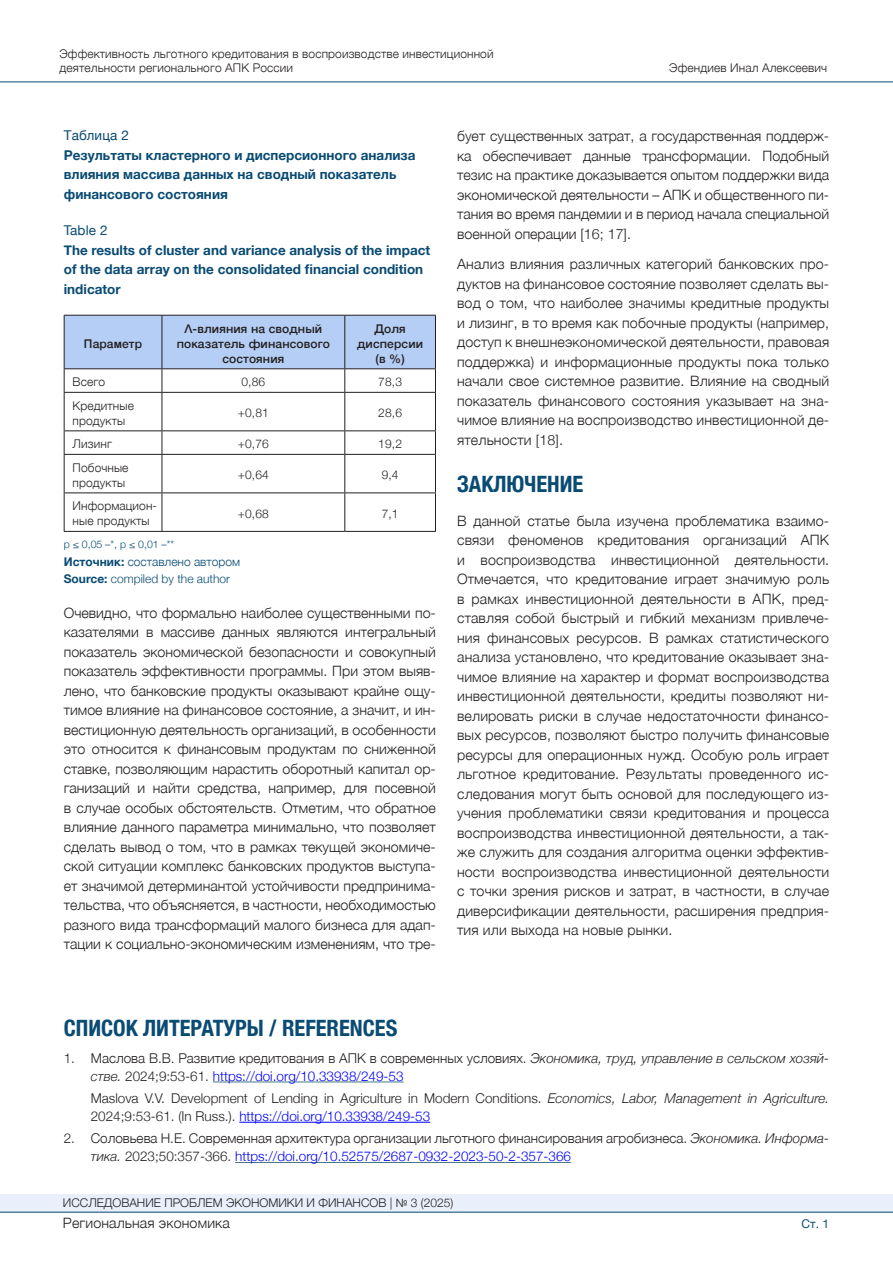
<style>
.page{position:relative;width:893px;height:1263px;background:#fff}
.page>*{position:absolute;margin:0;border:0;box-sizing:border-box;transform-origin:0 0}
._01-ПОДЗАГОЛОВОК{font:700 condensed 22.5px "Helvetica Neue";color:#094b73}
.ОСНОВНОЙ{font:300 14.25px/19.5px "Helvetica Neue";letter-spacing:.01em;color:#231f20;text-align:justify}
.ЛИТЕРАТУРА{font:300 13.5px/18px "Helvetica Neue";color:#231f20}
.Рисунок-название{font:700 13.5px/19.5px "Helvetica Neue";color:#094b73}
.Рисунок-заголовок{font:13.5px "Helvetica Neue";letter-spacing:.01em;color:#094b73}
.Таблица_8{font:300 12px/15px "Helvetica Neue";letter-spacing:.01em;color:#231f20}
.Таблица_шапка{font:500 12px/15px "Helvetica Neue";letter-spacing:.01em;color:#231f20;text-align:center}
.Рисунок-название-2{font:300 12px "Helvetica Neue";color:#094b73}
.t1{font:12px "Helvetica Neue";color:#094b73}
.Рисунок-название-3{font:300 10.5px "Helvetica Neue";color:#094b73}
.s1{font-weight:700}
.s2{font-style:italic}
.s3{color:#00f}
</style>
<div class="page">
<div style="left:0;top:1194px;width:893px;height:18px;background:#e9f0fc"></div>
<hr style="left:0;top:1212px;width:893px;height:1px;background:#094b73">
<hr style="left:0;top:81px;width:893px;height:1px;background:#094b73">
<hr style="left:64px;top:392px;width:98px;height:1px;background:#231f20">
<hr style="left:162px;top:392px;width:183px;height:1px;background:#231f20">
<hr style="left:345px;top:392px;width:91px;height:1px;background:#231f20">
<hr style="left:64px;top:430px;width:98px;height:1px;background:#231f20">
<hr style="left:162px;top:430px;width:183px;height:1px;background:#231f20">
<hr style="left:345px;top:430px;width:91px;height:1px;background:#231f20">
<hr style="left:64px;top:454px;width:98px;height:1px;background:#231f20">
<hr style="left:162px;top:454px;width:183px;height:1px;background:#231f20">
<hr style="left:345px;top:454px;width:91px;height:1px;background:#231f20">
<hr style="left:64px;top:492px;width:98px;height:1px;background:#231f20">
<hr style="left:162px;top:492px;width:183px;height:1px;background:#231f20">
<hr style="left:345px;top:492px;width:91px;height:1px;background:#231f20">
<hr style="left:64px;top:531px;width:98px;height:1px;background:#231f20">
<hr style="left:162px;top:531px;width:183px;height:1px;background:#231f20">
<hr style="left:345px;top:531px;width:91px;height:1px;background:#231f20">
<hr style="left:64px;top:393px;width:1px;height:37px;background:#231f20">
<svg style="left:64px;top:431px;width:1px;height:23px"></svg>
<hr style="left:64px;top:455px;width:1px;height:37px;background:#231f20">
<hr style="left:64px;top:493px;width:1px;height:38px;background:#231f20">
<svg style="left:64px;top:315px;width:372px;height:77px"></svg>
<hr style="left:162px;top:393px;width:1px;height:37px;background:#231f20">
<hr style="left:344px;top:393px;width:1px;height:37px;background:#231f20">
<hr style="left:435px;top:393px;width:1px;height:37px;background:#231f20">
<svg style="left:162px;top:431px;width:1px;height:23px"></svg>
<svg style="left:344px;top:431px;width:1px;height:23px"></svg>
<svg style="left:435px;top:431px;width:1px;height:23px"></svg>
<hr style="left:162px;top:455px;width:1px;height:37px;background:#231f20">
<hr style="left:344px;top:455px;width:1px;height:37px;background:#231f20">
<hr style="left:435px;top:455px;width:1px;height:37px;background:#231f20">
<hr style="left:162px;top:493px;width:1px;height:38px;background:#231f20">
<hr style="left:344px;top:493px;width:1px;height:38px;background:#231f20">
<hr style="left:435px;top:493px;width:1px;height:38px;background:#231f20">
<hr style="left:213px;top:1081px;width:191px;height:1px;background:#467886">
<hr style="left:239px;top:1122px;width:191px;height:1px;background:#00f">
<hr style="left:235px;top:1162px;width:336px;height:1px;background:#467886">
<p class="Таблица_8" style="left:60px;top:45px;width:436px;line-height:14.4px">Эффективность льготного кредитования в воспроизводстве инвестиционной деятельности регионального АПК России</p>
<p class="Таблица_8" style="left:669px;top:59px;width:159px">Эфендиев Инал Алексеевич</p>
<p class="Рисунок-заголовок" style="left:64px;top:126px;width:67px">Таблица 2</p>
<p class="Рисунок-название" style="left:64px;top:146px;width:353px">Результаты кластерного и дисперсионного анализа влияния массива данных на сводный показатель финансового состояния</p>
<p class="Рисунок-заголовок" style="left:64px;top:221px;width:45px">Table 2</p>
<p class="Рисунок-название" style="left:64px;top:241px;width:368px">The results of cluster and variance analysis of the impact of the data array on the consolidated financial condition indicator</p>
<p class="Таблица_шапка" style="left:84px;top:335px;width:60px">Параметр</p>
<p class="Таблица_шапка" style="left:177px;top:320px;width:155px">Λ-влияния на сводный показатель финансового состояния</p>
<p class="Таблица_шапка" style="left:374px;top:320px;width:33px">Доля</p>
<p class="Таблица_шапка" style="left:357px;top:335px;width:67px">дисперсии (в %)</p>
<p class="Таблица_8" style="left:73px;top:374px;width:34px">Всего</p>
<p class="Таблица_8" style="left:242px;top:374px;width:25px">0,86</p>
<p class="Таблица_8" style="left:378px;top:374px;width:25px">78,3</p>
<p class="Таблица_8" style="left:73px;top:397px;width:63px">Кредитные продукты</p>
<p class="Таблица_8" style="left:238px;top:405px;width:33px">+0,81</p>
<p class="Таблица_8" style="left:378px;top:405px;width:25px">28,6</p>
<p class="Таблица_8" style="left:73px;top:436px;width:41px">Лизинг</p>
<p class="Таблица_8" style="left:238px;top:436px;width:33px">+0,76</p>
<p class="Таблица_8" style="left:378px;top:436px;width:25px">19,2</p>
<p class="Таблица_8" style="left:73px;top:459px;width:57px">Побочные продукты</p>
<p class="Таблица_8" style="left:238px;top:467px;width:33px">+0,64</p>
<p class="Таблица_8" style="left:382px;top:467px;width:18px">9,4</p>
<p class="Таблица_8" style="left:73px;top:498px;width:86px">Информацион&shy;ные продукты</p>
<p class="Таблица_8" style="left:238px;top:505px;width:33px">+0,68</p>
<p class="Таблица_8" style="left:382px;top:505px;width:18px">7,1</p>
<p class="Рисунок-название-3" style="left:64px;top:535px;width:112px">p ≤ 0,05 –*, p ≤ 0,01 –**</p>
<p class="Рисунок-название-2" style="left:64px;top:552px;width:178px"><span class="s1">Источник:</span> составлено автором</p>
<p class="Рисунок-название-2" style="left:64px;top:569px;width:168px"><span class="s1">Source:</span> compiled by the author</p>
<p class="ОСНОВНОЙ" style="left:64px;top:602px;width:374px">Очевидно, что формально наиболее существенными по&shy;казателями в массиве данных являются интегральный показатель экономической безопасности и совокупный показатель эффективности программы. При этом выяв&shy;лено, что банковские продукты оказывают крайне ощу&shy;тимое влияние на финансовое состояние, а значит, и ин&shy;вестиционную деятельность организаций, в особенности это относится к финансовым продуктам по сниженной ставке, позволяющим нарастить оборотный капитал ор&shy;ганизаций и найти средства, например, для посевной в случае особых обстоятельств. Отметим, что обратное влияние данного параметра минимально, что позволяет сделать вывод о том, что в рамках текущей экономиче&shy;ской ситуации комплекс банковских продуктов выступа&shy;ет значимой детерминантой устойчивости предпринима&shy;тельства, что объясняется, в частности, необходимостью разного вида трансформаций малого бизнеса для адап&shy;тации к социально-экономическим изменениям, что тре-</p>
<p class="ОСНОВНОЙ" style="left:457px;top:125px;width:374px">бует существенных затрат, а государственная поддерж&shy;ка обеспечивает данные трансформации. Подобный тезис на практике доказывается опытом поддержки вида экономической деятельности – АПК и общественного пи&shy;тания во время пандемии и в период начала специальной военной операции [16; 17].</p>
<p class="ОСНОВНОЙ" style="left:457px;top:253px;width:374px">Анализ влияния различных категорий банковских про&shy;дуктов на финансовое состояние позволяет сделать вы&shy;вод о том, что наиболее значимы кредитные продукты и лизинг, в то время как побочные продукты (например, доступ к внешнеэкономической деятельности, правовая поддержка) и информационные продукты пока только начали свое системное развитие. Влияние на сводный показатель финансового состояния указывает на зна&shy;чимое влияние на воспроизводство инвестиционной де&shy;ятельности [18].</p>
<p class="_01-ПОДЗАГОЛОВОК" style="left:457px;top:465px;width:128px">ЗАКЛЮЧЕНИЕ</p>
<p class="ОСНОВНОЙ" style="left:457px;top:510px;width:374px;text-align:left">В данной статье была изучена проблематика взаимо&shy;связи феноменов кредитования организаций АПК и воспроизводства инвестиционной деятельности.<br>Отмечается, что кредитование играет значимую роль в рамках инвестиционной деятельности в АПК, пред&shy;ставляя собой быстрый и гибкий механизм привлече&shy;ния финансовых ресурсов. В рамках статистического анализа установлено, что кредитование оказывает зна&shy;чимое влияние на характер и формат воспроизводства инвестиционной деятельности, кредиты позволяют ни&shy;велировать риски в случае недостаточности финансо&shy;вых ресурсов, позволяют быстро получить финансовые ресурсы для операционных нужд. Особую роль играет льготное кредитование. Результаты проведенного ис&shy;следования могут быть основой для последующего из&shy;учения проблематики связи кредитования и процесса воспроизводства инвестиционной деятельности, а так&shy;же служить для создания алгоритма оценки эффектив&shy;ности воспроизводства инвестиционной деятельности с точки зрения рисков и затрат, в частности, в случае диверсификации деятельности, расширения предприя&shy;тия или выхода на новые рынки.</p>
<p class="_01-ПОДЗАГОЛОВОК" style="left:64px;top:1009px;width:335px">СПИСОК ЛИТЕРАТУРЫ / REFERENCES</p>
<p class="ЛИТЕРАТУРА" style="left:91px;top:1048px;width:740px;text-indent:-27px">1. Маслова В.В. Развитие кредитования в АПК в современных условиях. <span class="s2">Экономика, труд, управление в сельском хозяй&shy;стве.</span> 2024;9:53-61. <span class="s3">https://doi.org/10.33938/249-53</span></p>
<p class="ЛИТЕРАТУРА" style="left:91px;top:1088px;width:740px">Maslova V.V. Development of Lending in Agriculture in Modern Conditions. <span class="s2">Economics, Labor, Management in Agriculture.<br></span>2024;9:53-61. (In Russ.). <span class="s3">https://doi.org/10.33938/249-53</span></p>
<p class="ЛИТЕРАТУРА" style="left:91px;top:1128px;width:740px;text-indent:-27px">2. Соловьева Н.Е. Современная архитектура организации льготного финансирования агробизнеса. <span class="s2">Экономика. Информа&shy;тика.</span> 2023;50:357-366. <span class="s3">https://doi.org/10.52575/2687-0932-2023-50-2-357-366</span></p>
<p class="Таблица_8" style="left:63px;top:1195px;width:392px">ИССЛЕДОВАНИЕ ПРОБЛЕМ ЭКОНОМИКИ И ФИНАНСОВ | № 3 (2025)</p>
<p class="ОСНОВНОЙ" style="left:63px;top:1212px;width:168px">Региональная экономика</p>
<p class="t1" style="left:802px;top:1214px;width:29px">Ст. 1</p>
</div>
